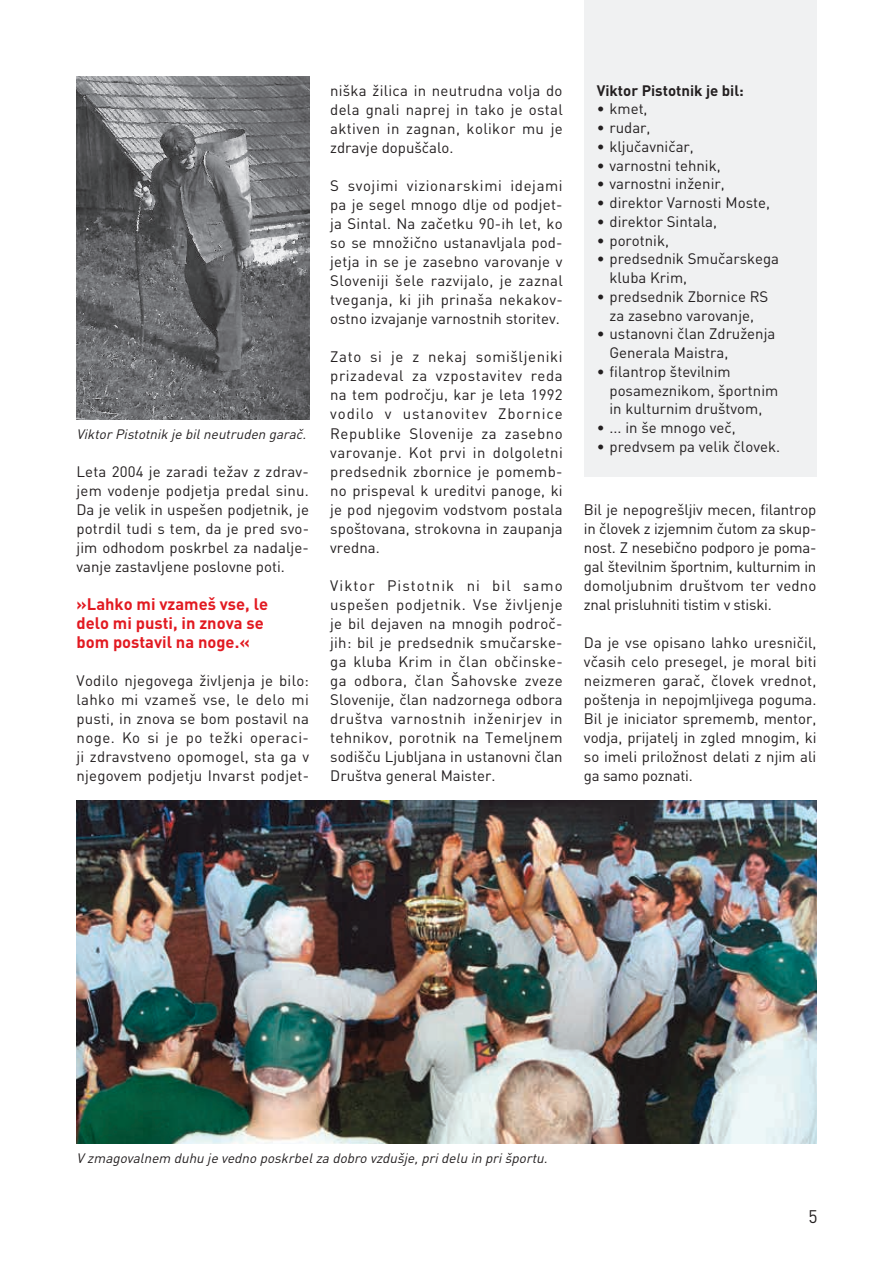
<style>
.page{position:relative;width:893px;height:1263px;background:#fff}
.page>*{position:absolute;margin:0;border:0;box-sizing:border-box;transform-origin:0 0}
.t1{font:18px "DINOT";color:#231f20}
.t2{font:700 16.5px/19px "DINOT";color:#e21a21}
.t3{font:15px/19px "DINOT";color:#231f20;text-align:justify}
.t4{font:700 15px "DINOT";color:#231f20}
.t5{font:italic 13.5px "DINOT";color:#231f20}
</style>
<div class="page">
<img style="left:77px;top:77px;width:232px;height:342px">
<div style="left:584px;top:0;width:232px;height:477px;background:#f0f1f2"></div>
<img style="left:77px;top:800px;width:739px;height:343px">
<p class="t5" style="left:77px;top:425px;width:235px">ViktorPistotnik je bilneutruden garač.</p>
<p class="t3" style="left:77px;top:461px;width:234px">Leta 2004 je zaradi težav z zdrav&shy;jem vodenje podjetja predal sinu.<br>Da je velik in uspešen podjetnik, je potrdil tudi s tem, da je pred svo&shy;jim odhodom poskrbel za nadalje&shy;vanje zastavljene poslovne poti.</p>
<p class="t2" style="left:77px;top:594px;width:193px">»Lahko mi vzameš vse, le delo mi pusti, in znova se bom postavil na noge.«</p>
<p class="t3" style="left:77px;top:671px;width:234px">Vodilo njegovega življenja je bilo: lahko mi vzameš vse, le delo mi pusti, in znova se bom postavil na noge. Ko si je po težki operaci&shy;ji zdravstveno opomogel, sta ga v njegovem podjetju Invarst podjet-</p>
<p class="t3" style="left:330px;top:80px;width:234px">niška žilica in neutrudna volja do dela gnali naprej in tako je ostal aktiven in zagnan, kolikor mu je zdravje dopuščalo.</p>
<p class="t3" style="left:330px;top:176px;width:234px">S svojimi vizionarskimi idejami pa je segel mnogo dlje od podjet&shy;ja Sintal. Na začetku 90-ih let, ko so se množično ustanavljala pod&shy;jetja in se je zasebno varovanje v Sloveniji šele razvijalo, je zaznal tveganja, ki jih prinaša nekakov&shy;ostno izvajanje varnostnih storitev.</p>
<p class="t3" style="left:330px;top:347px;width:234px">Zato si je z nekaj somišljeniki prizadeval za vzpostavitev reda na tem področju, kar je leta 1992 vodilo v ustanovitev Zbornice Republike Slovenije za zasebno varovanje. Kot prvi in dolgoletni predsednik zbornice je pomemb&shy;no prispeval k ureditvi panoge, ki je pod njegovim vodstvom postala spoštovana, strokovna in zaupanja vredna.</p>
<p class="t3" style="left:330px;top:576px;width:234px">Viktor Pistotnik ni bil samo uspešen podjetnik. Vse življenje je bil dejaven na mnogih področ&shy;jih: bil je predsednik smučarske&shy;ga kluba Krim in član občinske&shy;ga odbora, član Šahovske zveze Slovenije, član nadzornega odbora društva varnostnih inženirjev in tehnikov, porotnik na Temeljnem sodišču Ljubljana in ustanovni član Društva general Maister.</p>
<p class="t4" style="left:597px;top:80px;width:149px">Viktor Pistotnik je bil:</p>
<p class="t3" style="left:597px;top:99px;width:52px">• kmet,</p>
<p class="t3" style="left:597px;top:118px;width:55px">• rudar,</p>
<p class="t3" style="left:597px;top:137px;width:99px">• ključavničar,</p>
<p class="t3" style="left:597px;top:155px;width:126px">• varnostni tehnik,</p>
<p class="t3" style="left:597px;top:174px;width:129px">• varnostni inženir,</p>
<p class="t3" style="left:597px;top:193px;width:175px">• direktor Varnosti Moste,</p>
<p class="t3" style="left:597px;top:212px;width:122px">• direktor Sintala,</p>
<p class="t3" style="left:597px;top:230px;width:74px">• porotnik,</p>
<p class="t3" style="left:609px;top:249px;width:171px;text-indent:-13px">• predsednik Smučarskega kluba Krim,</p>
<p class="t3" style="left:597px;top:287px;width:173px;text-align:center">• predsednik Zbornice RS za zasebno varovanje,</p>
<p class="t3" style="left:609px;top:324px;width:167px;text-indent:-13px">• ustanovni član Združenja<br>Generala Maistra,</p>
<p class="t3" style="left:609px;top:362px;width:170px;text-align:left;text-indent:-13px">• filantrop številnim posameznikom, športnim in kulturnim društvom,</p>
<p class="t3" style="left:597px;top:418px;width:141px">• ... in še mnogo več,</p>
<p class="t3" style="left:597px;top:437px;width:185px">• predvsem pa velik človek.</p>
<p class="t3" style="left:584px;top:499px;width:234px">Bil je nepogrešljiv mecen, filantrop in človek z izjemnim čutom za skup&shy;nost. Z nesebično podporo je poma&shy;gal številnim športnim, kulturnim in domoljubnim društvom ter vedno znal prisluhniti tistim v stiski.</p>
<p class="t3" style="left:584px;top:633px;width:234px">Da je vse opisano lahko uresničil, včasih celo presegel, je moral biti neizmeren garač, človek vrednot, poštenja in nepojmljivega poguma.<br>Bil je iniciator sprememb, mentor, vodja, prijatelj in zgled mnogim, ki so imeli priložnost delati z njim ali ga samo poznati.</p>
<p class="t5" style="left:77px;top:1149px;width:476px">V zmagovalnem duhu je vedno poskrbelza dobro vzdušje,pridelu in prišportu.</p>
<p class="t1" style="left:808px;top:1205px;width:11px">5</p>
</div>
